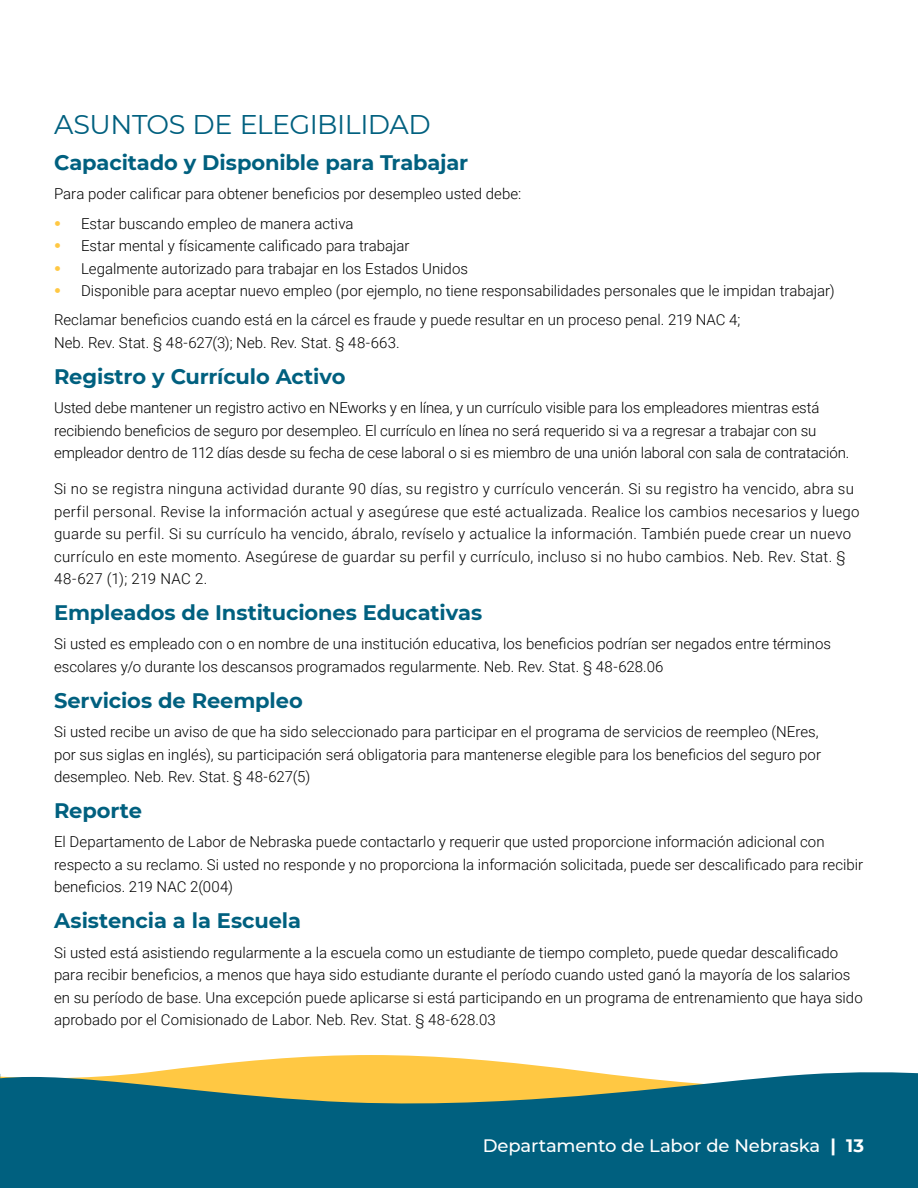
<style>
.page{position:relative;width:918px;height:1188px;background:#fff}
.page>*{position:absolute;margin:0;border:0;box-sizing:border-box;transform-origin:0 0}
.Subheads{font:27px "Montserrat";letter-spacing:-.02em;color:#00607f}
.Subheads_2{font:700 21px "Montserrat";letter-spacing:-.005em;color:#00607f}
.t1{font:500 18px "Montserrat";letter-spacing:-.01em;color:#fff}
.Body_Copy{font:300 15px/22.5px "Roboto";color:#000}
.Body_Copy-2{font:300 15px/22.5px "Roboto";letter-spacing:.02em;color:#000}
.s1{font-family:"Montserrat";font-weight:700;font-size:19.5px;color:#ffc843}
.s2{font-weight:700}
</style>
<div class="page">
<svg style="left:159px;top:1055px;width:423px;height:16px;fill:#ffc843"></svg>
<svg style="left:0;top:1071px;width:918px;height:117px;background:#27717a"></svg>
<p class="Subheads" style="left:54px;top:106px;width:378px">ASUNTOS DE ELEGIBILIDAD</p>
<p class="Subheads_2" style="left:54px;top:148px;width:416px">Capacitado y Disponible para Trabajar</p>
<p class="Body_Copy" style="left:54px;top:182px;width:469px">Para poder calificar para obtener beneficios por desempleo usted debe:</p>
<p class="Body_Copy" style="left:54px;top:211px;width:301px"><span class="s1">•</span> Estar buscando empleo de manera activa</p>
<p class="Body_Copy" style="left:54px;top:234px;width:357px"><span class="s1">•</span> Estar mental y físicamente calificado para trabajar</p>
<p class="Body_Copy" style="left:54px;top:256px;width:416px"><span class="s1">•</span> Legalmente autorizado para trabajar en los Estados Unidos</p>
<p class="Body_Copy" style="left:54px;top:279px;width:782px"><span class="s1">•</span> Disponible para aceptar nuevo empleo (por ejemplo, no tiene responsabilidades personales que le impidan trabajar)</p>
<p class="Body_Copy" style="left:54px;top:308px;width:688px">Reclamar beneficios cuando está en la cárcel es fraude y puede resultar en un proceso penal. 219 NAC 4;<br>Neb. Rev. Stat. § 48-627(3); Neb. Rev. Stat. § 48-663.</p>
<p class="Subheads_2" style="left:54px;top:361px;width:293px">Registro y Currículo Activo</p>
<p class="Body_Copy" style="left:54px;top:396px;width:797px">Usted debe mantener un registro activo en NEworks y en línea, y un currículo visible para los empleadores mientras está recibiendo beneficios de seguro por desempleo. El currículo en línea no será requerido si va a regresar a trabajar con su empleador dentro de 112 días desde su fecha de cese laboral o si es miembro de una unión laboral con sala de contratación.</p>
<p class="Body_Copy-2" style="left:54px;top:477px;width:807px">Si no se registra ninguna actividad durante 90 días, su registro y currículo vencerán. Si su registro ha vencido, abra su perfil personal. Revise la información actual y asegúrese que esté actualizada. Realice los cambios necesarios y luego guarde su perfil. Si su currículo ha vencido, ábralo, revíselo y actualice la información. También puede crear un nuevo currículo en este momento. Asegúrese de guardar su perfil y currículo, incluso si no hubo cambios. Neb. Rev. Stat. § 48-627 (1); 219 NAC 2.</p>
<p class="Subheads_2" style="left:54px;top:598px;width:430px">Empleados de Instituciones Educativas</p>
<p class="Body_Copy" style="left:54px;top:632px;width:779px">Si usted es empleado con o en nombre de una institución educativa, los beneficios podrían ser negados entre términos escolares y/o durante los descansos programados regularmente. Neb. Rev. Stat. § 48-628.06</p>
<p class="Subheads_2" style="left:54px;top:685px;width:250px">Servicios de Reempleo</p>
<p class="Body_Copy" style="left:54px;top:720px;width:769px">Si usted recibe un aviso de que ha sido seleccionado para participar en el programa de servicios de reempleo (NEres, por sus siglas en inglés), su participación será obligatoria para mantenerse elegible para los beneficios del seguro por desempleo. Neb. Rev. Stat. § 48-627(5)</p>
<p class="Subheads_2" style="left:54px;top:796px;width:90px">Reporte</p>
<p class="Body_Copy" style="left:54px;top:830px;width:811px">El Departamento de Labor de Nebraska puede contactarlo y requerir que usted proporcione información adicional con respecto a su reclamo. Si usted no responde y no proporciona la información solicitada, puede ser descalificado para recibir beneficios. 219 NAC 2(004)</p>
<p class="Subheads_2" style="left:54px;top:906px;width:249px">Asistencia a la Escuela</p>
<p class="Body_Copy" style="left:54px;top:940px;width:810px">Si usted está asistiendo regularmente a la escuela como un estudiante de tiempo completo, puede quedar descalificado para recibir beneficios, a menos que haya sido estudiante durante el período cuando usted ganó la mayoría de los salarios en su período de base. Una excepción puede aplicarse si está participando en un programa de entrenamiento que haya sido aprobado por el Comisionado de Labor. Neb. Rev. Stat. § 48-628.03</p>
<p class="t1" style="left:483px;top:1133px;width:383px">Departamento de Labor de Nebraska <span class="s2">| 13</span></p>
</div>
